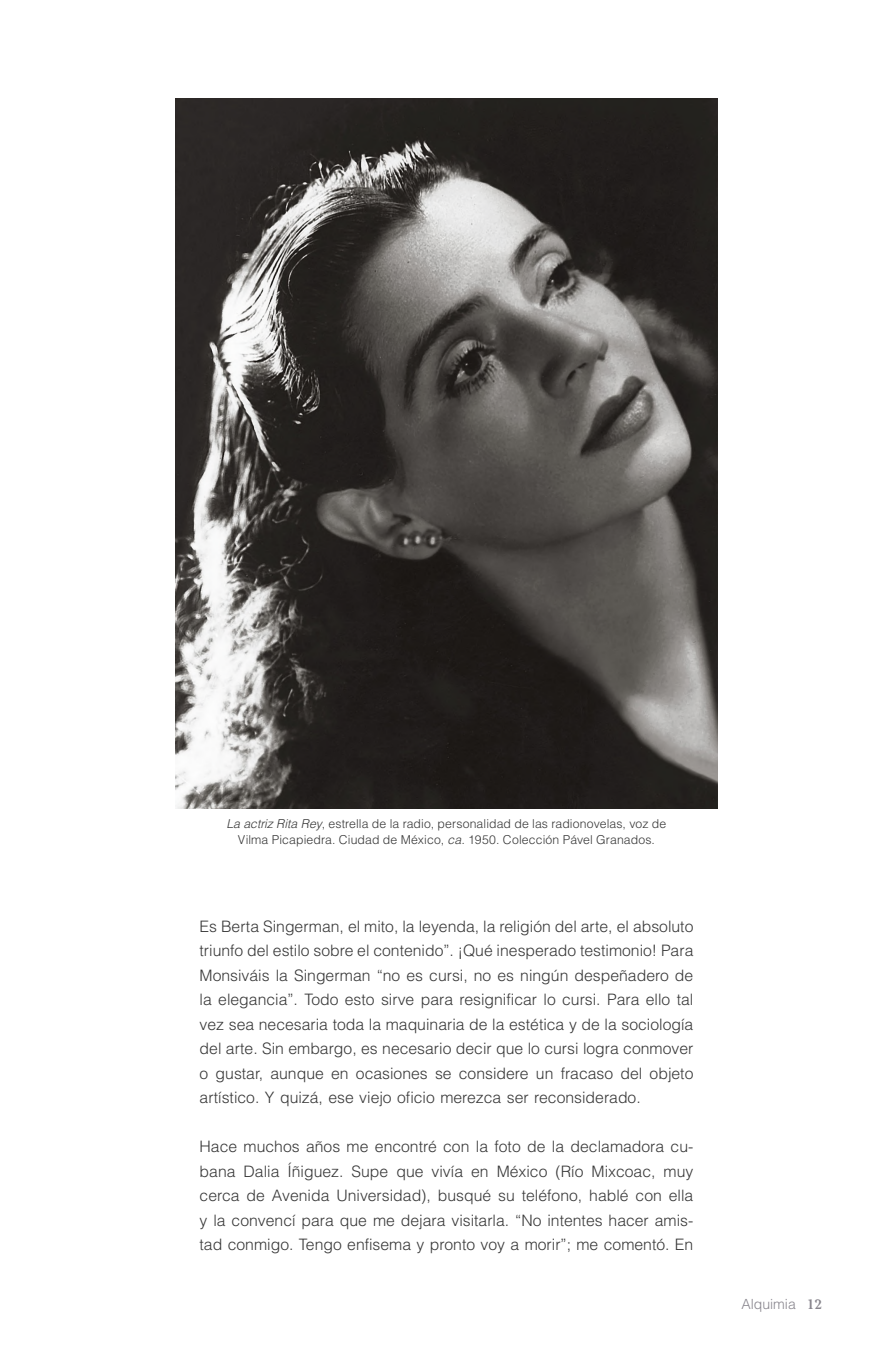
<style>
.page{position:relative;width:893px;height:1364px;background:#fff}
.page>*{position:absolute;margin:0;border:0;box-sizing:border-box;transform-origin:0 0}
.A6_Texto_párrafo_nor{font:300 15.75px/24.5px "Helvetica LT Std";color:#373737;text-align:justify}
.t1{font:300 14px "Helvetica LT Std";color:#88858d}
._00_Pie_de_foto{font:300 12.25px/15.8px "Helvetica LT Std";letter-spacing:.01em;color:#373737;text-align:center}
.s1{font-style:italic}
.s2{font-family:"Mrs Eaves OT";font-weight:700;font-size:15.75px}
</style>
<div class="page">
<img style="left:175px;top:98px;width:543px;height:710px">
<p class="_00_Pie_de_foto" style="left:226px;top:815px;width:441px"><span class="s1">La actriz Rita Rey</span>, estrella de la radio, personalidad de las radionovelas, voz de<br>Vilma Picapiedra. Ciudad de México, <span class="s1">ca.</span> 1950. Colección Pável Granados.</p>
<p class="A6_Texto_párrafo_nor" style="left:200px;top:913px;width:495px">Es Berta Singerman, el mito, la leyenda, la religión del arte, el absoluto triunfo del estilo sobre el contenido”. ¡Qué inesperado testimonio! Para Monsiváis la Singerman “no es cursi, no es ningún despeñadero de la elegancia”. Todo esto sirve para resignificar lo cursi. Para ello tal vez sea necesaria toda la maquinaria de la estética y de la sociología del arte. Sin embargo, es necesario decir que lo cursi logra conmover o gustar, aunque en ocasiones se considere un fracaso del objeto artístico. Y quizá, ese viejo oficio merezca ser reconsiderado.</p>
<p class="A6_Texto_párrafo_nor" style="left:200px;top:1134px;width:495px">Hace muchos años me encontré con la foto de la declamadora cu&shy;bana Dalia Íñiguez. Supe que vivía en México (Río Mixcoac, muy cerca de Avenida Universidad), busqué su teléfono, hablé con ella y la convencí para que me dejara visitarla. “No intentes hacer amis&shy;tad conmigo. Tengo enfisema y pronto voy a morir”; me comentó. En</p>
<p class="t1" style="left:741px;top:1295px;width:83px">Alquimia <span class="s2">12</span></p>
</div>
